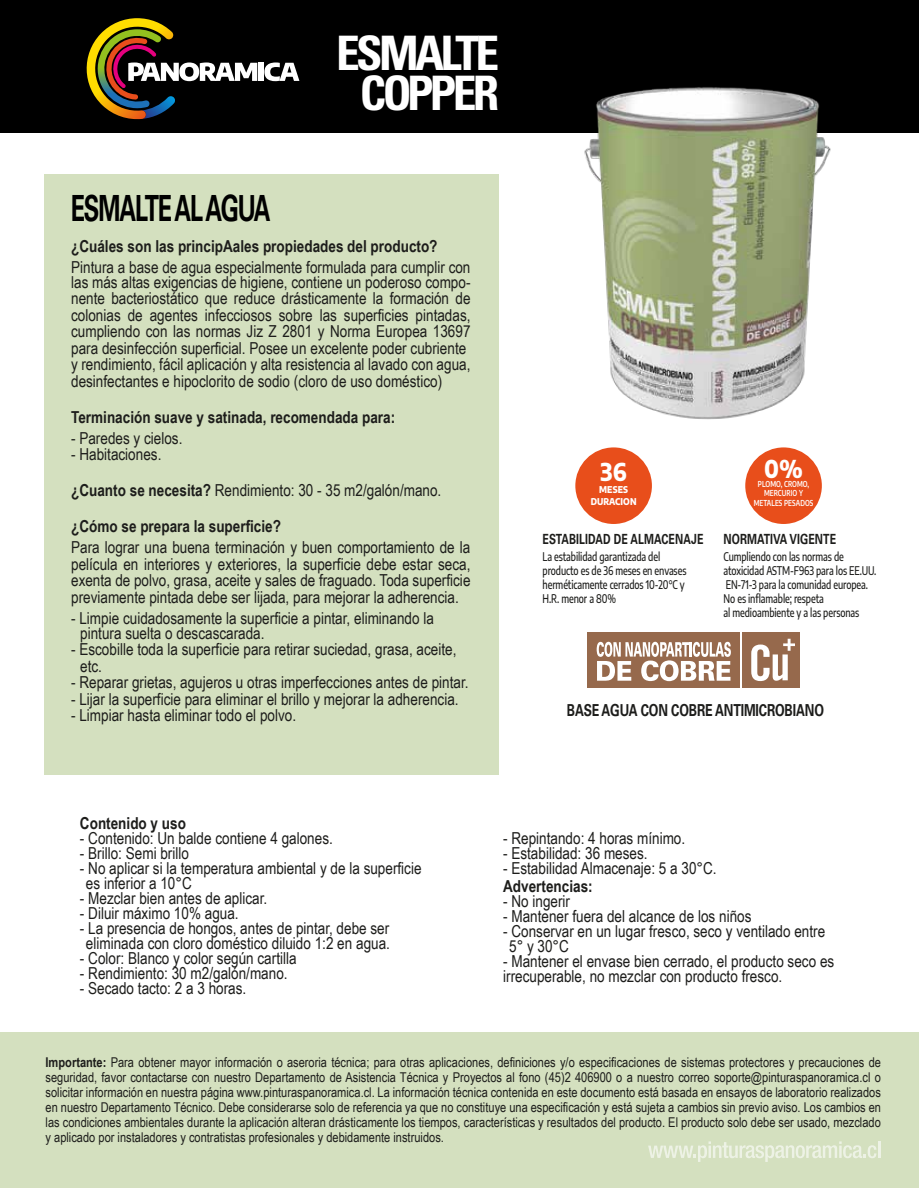
<style>
.page{position:relative;width:919px;height:1188px;background:#fff}
.page>*{position:absolute;margin:0;border:0;box-sizing:border-box;transform-origin:0 0}
.t1{font:700 condensed 47.55px/39.6px "Univers LT Std";letter-spacing:-.075em;color:#fff;text-align:center}
.t2{font:700 36px "Univers LT Std";letter-spacing:-.05em;color:#000;scale:.65 1}
.t3{font:800 24.15px "Encode Sans";color:#fff;scale:.9 1}
.t4{font:16.5px/16.5px "Arial Narrow";color:#1d1d1b}
.t5{font:700 16.5px "Arial Narrow";color:#1d1d1b}
.t6{font:700 16.5px "Univers LT Std";letter-spacing:-.01em;color:#1d1d1b;scale:.75 1}
.t7{font:700 13.95px "Univers LT Std";letter-spacing:.01em;color:#1d1d1b;scale:.75 1}
.t8{font:13.5px/15px "Arial Narrow";color:#1d1d1b;text-align:justify}
.t9{font:500 12px/14px "Encode Sans";letter-spacing:-.01em;color:#1d1d1b;scale:.75 1}
.t10{font:800 9.15px/11.6px "Encode Sans";letter-spacing:.01em;color:#fff;text-align:center;scale:.9 1}
.t11{font:600 8.1px/9.1px "Encode Sans";letter-spacing:.01em;color:#fff;text-align:center;scale:.78 1}
.s1{font-weight:700}
</style>
<div class="page">
<div style="left:44px;top:174px;width:454px;height:601px;background:#d4e0bf"></div>
<div style="left:0;top:0;width:918px;height:132px;background:#000"></div>
<img style="left:574px;top:87px;width:266px;height:333px">
<div style="left:0;top:1032px;width:918px;height:156px;background:#d4e0bf"></div>
<svg style="left:86px;top:18px;width:171px;height:102px"></svg>
<div style="left:258px;top:63px;width:6px;height:18px;background:#fff"></div>
<svg style="left:264px;top:62px;width:35px;height:19px"></svg>
<div style="left:587px;top:633px;width:152px;height:55px;background:#96694c"></div>
<div style="left:742px;top:633px;width:58px;height:55px;background:#96694c"></div>
<svg style="left:751px;top:639px;width:43px;height:42px"></svg>
<svg style="left:596px;top:642px;width:134px;height:39px"></svg>
<div style="left:575px;top:447px;width:76px;height:77px;background:#e84e1b;border-radius:50%"></div>
<div style="left:745px;top:447px;width:76px;height:77px;background:#e84e1b;border-radius:50%"></div>
<hr style="left:877px;top:1141px;width:3px;height:17px;background:#fff">
<svg style="left:648px;top:1141px;width:228px;height:21px"></svg>
<h2 class="t2" style="left:71px;top:187px;width:309px">ESMALTE AL AGUA</h2>
<h1 class="t1" style="left:336px;top:33px;width:165px">ESMALTE<br>COPPER</h1>
<p class="t5" style="left:71px;top:233px;width:368px">¿Cuáles son las principAales propiedades del producto?</p>
<p class="t4" style="left:71px;top:259px;width:401px;line-height:15px">Pintura a base de agua especialmente formulada para cumplir con las más altas exigencias de higiene, contiene un poderoso compo-</p>
<p class="t4" style="left:71px;top:289px;width:401px">nente bacteriostático que reduce drásticamente la formación de colonias de agentes infecciosos sobre las superficies pintadas, cumpliendo con las normas Jiz Z 2801 y Norma Europea 13697 para desinfección superficial. Posee un excelente poder cubriente y rendimiento, fácil aplicación y alta resistencia al lavado con agua, desinfectantes e hipoclorito de sodio (cloro de uso doméstico)</p>
<p class="t5" style="left:71px;top:404px;width:325px">Terminación suave y satinada, recomendada para:</p>
<p class="t4" style="left:71px;top:429px;width:113px">- Paredes y cielos.</p>
<p class="t4" style="left:71px;top:436px;width:372px;line-height:36px">- Habitaciones.<br><span class="s1">¿Cuanto se necesita?</span> Rendimiento: 30 - 35 m2/galón/mano. <span class="s1">¿Cómo se prepara la superficie?</span></p>
<p class="t4" style="left:71px;top:538px;width:401px;text-align:justify">Para lograr una buena terminación y buen comportamiento de la película en interiores y exteriores, la superficie debe estar seca, exenta de polvo, grasa, aceite y sales de fraguado. Toda superficie previamente pintada debe ser lijada, para mejorar la adherencia.</p>
<p class="t4" style="left:80px;top:610px;width:355px;line-height:15px;text-indent:-9px">- Limpie cuidadosamente la superficie a pintar, eliminando la pintura suelta o descascarada.</p>
<p class="t4" style="left:80px;top:640px;width:378px;text-indent:-9px">- Escobille toda la superficie para retirar suciedad, grasa, aceite, etc.</p>
<p class="t4" style="left:71px;top:673px;width:399px">- Reparar grietas, agujeros u otras imperfecciones antes de pintar.</p>
<p class="t4" style="left:71px;top:690px;width:389px">- Lijar la superficie para eliminar el brillo y mejorar la adherencia.</p>
<p class="t4" style="left:71px;top:706px;width:226px">- Limpiar hasta eliminar todo el polvo.</p>
<h3 class="t3" style="left:600px;top:453px;width:31px">36</h3>
<p class="t10" style="left:590px;top:483px;width:52px">MESES<br>DURACION</p>
<p class="t7" style="left:542px;top:531px;width:216px">ESTABILIDAD DE ALMACENAJE</p>
<p class="t9" style="left:542px;top:549px;width:193px">La estabilidad garantizada del producto es de 36 meses en envases herméticamente cerrados 10-20°C y<br>H.R. menor a 80%</p>
<h3 class="t3" style="left:764px;top:450px;width:45px">0%</h3>
<p class="t11" style="left:753px;top:488px;width:78px">MERCURIO Y<br>METALES PESADOS</p>
<p class="t11" style="left:757px;top:479px;width:67px">PLOMO, CROMO,</p>
<p class="t7" style="left:723px;top:531px;width:151px">NORMATIVA VIGENTE</p>
<p class="t9" style="left:723px;top:549px;width:205px">Cumpliendo con las normas de atoxicidad ASTM-F963 para los EE.UU.<br>EN-71-3 para la comunidad europea.<br>No es inflamable; respeta<br>al medioambiente y a las personas</p>
<p class="t6" style="left:567px;top:700px;width:344px">BASE AGUA CON COBRE ANTIMICROBIANO</p>
<p class="t5" style="left:80px;top:811px;width:107px">Contenido y uso</p>
<p class="t4" style="left:80px;top:829px;width:254px">- Contenido: Un balde contiene 4 galones.</p>
<p class="t4" style="left:80px;top:844px;width:110px">- Brillo: Semi brillo</p>
<p class="t4" style="left:86px;top:860px;width:337px;line-height:15px;text-indent:-6px">- No aplicar si la temperatura ambiental y de la superficie es inferior a 10°C</p>
<p class="t4" style="left:80px;top:889px;width:189px">- Mezclar bien antes de aplicar.</p>
<p class="t4" style="left:80px;top:904px;width:160px">- Diluir máximo 10% agua.</p>
<p class="t4" style="left:80px;top:920px;width:311px;line-height:15px;text-align:center">- La presencia de hongos, antes de pintar, debe ser eliminada con cloro doméstico diluido 1:2 en agua.</p>
<p class="t4" style="left:80px;top:949px;width:218px">- Color: Blanco y color según cartilla</p>
<p class="t4" style="left:80px;top:964px;width:209px">- Rendimiento: 30 m2/galón/mano.</p>
<p class="t4" style="left:80px;top:979px;width:168px">- Secado tacto: 2 a 3 horas.</p>
<p class="t4" style="left:503px;top:829px;width:183px">- Repintando: 4 horas mínimo.</p>
<p class="t4" style="left:503px;top:844px;width:146px">- Estabilidad: 36 meses.</p>
<p class="t4" style="left:503px;top:859px;width:215px">- Estabilidad Almacenaje: 5 a 30°C.</p>
<p class="t5" style="left:503px;top:873px;width:91px">Advertencias:</p>
<p class="t4" style="left:503px;top:892px;width:68px">- No ingerir</p>
<p class="t4" style="left:503px;top:907px;width:250px">- Mantener fuera del alcance de los niños</p>
<p class="t4" style="left:509px;top:923px;width:317px;line-height:15px;text-indent:-6px">- Conservar en un lugar fresco, seco y ventilado entre<br>5° y 30°C</p>
<p class="t4" style="left:503px;top:953px;width:332px;line-height:15px">- Mantener el envase bien cerrado, el producto seco es irrecuperable, no mezclar con producto fresco.</p>
<p class="t8" style="left:46px;top:1055px;width:836px"><span class="s1">Importante:</span> Para obtener mayor información o aseroria técnica; para otras aplicaciones, definiciones y/o especificaciones de sistemas protectores y precauciones de seguridad, favor contactarse con nuestro Departamento de Asistencia Técnica y Proyectos al fono (45)2 406900 o a nuestro correo soporte@pinturaspanoramica.cl o solicitar información en nuestra página www.pinturaspanoramica.cl. La información técnica contenida en este documento está basada en ensayos de laboratorio realizados en nuestro Departamento Técnico. Debe considerarse solo de referencia ya que no constituye una especificación y está sujeta a cambios sin previo aviso. Los cambios en las condiciones ambientales durante la aplicación alteran drásticamente los tiempos, características y resultados del producto. El producto solo debe ser usado, mezclado y aplicado por instaladores y contratistas profesionales y debidamente instruidos.</p>
</div>
